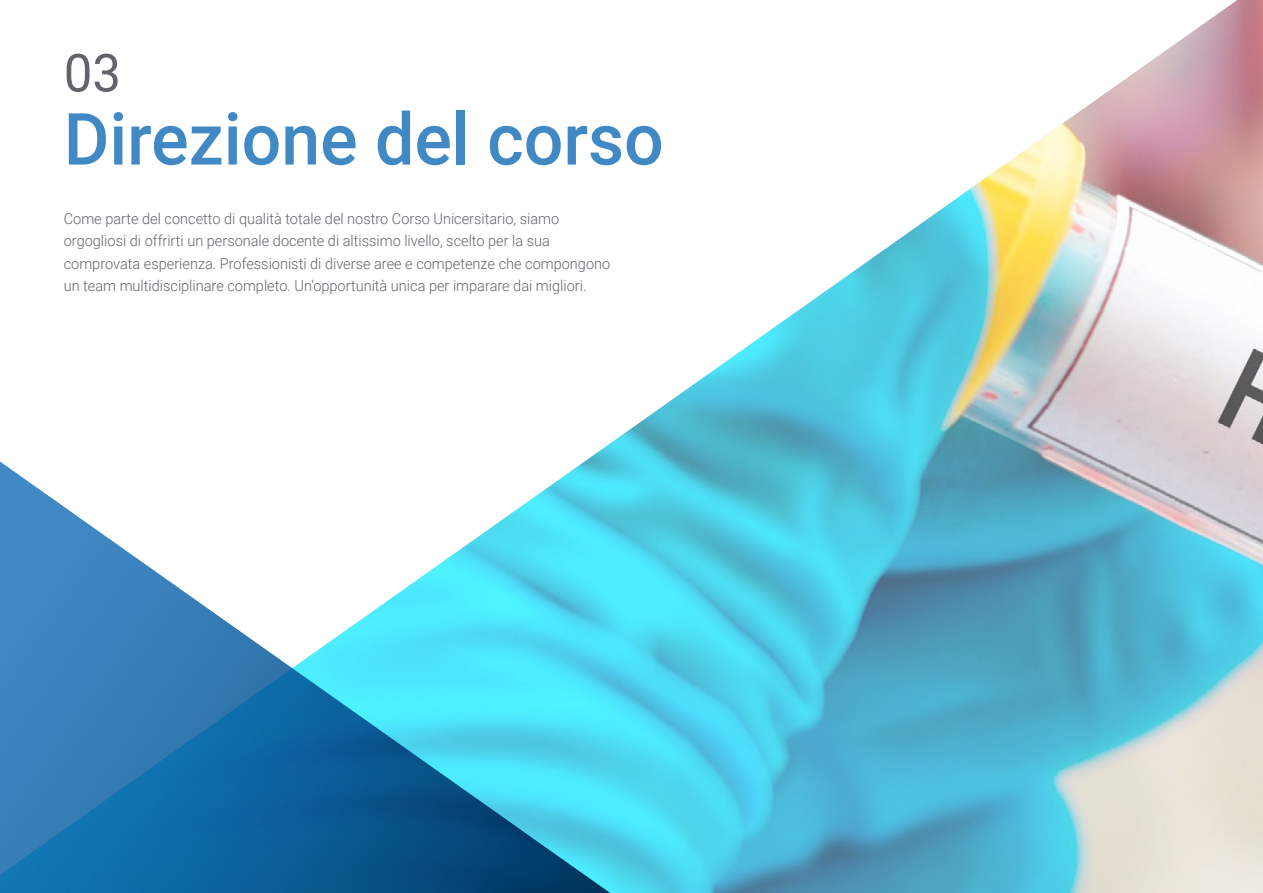
<style>
.page{position:relative;width:1263px;height:893px;background:#fff}
.page>*{position:absolute;margin:0;border:0;box-sizing:border-box;transform-origin:0 0}
.t1{font:500 72px "Roboto";color:#4089c5}
.t2{font:52.5px "Roboto";color:#61646a}
.t3{font:300 15px/22.5px "Roboto";color:#61646a}
</style>
<div class="page">
<img style="left:606px;top:0;width:657px;height:893px">
<svg style="left:0;top:446px;width:640px;height:447px"></svg>
<h2 class="t2" style="left:64px;top:36px;width:59px">03</h2>
<h1 class="t1" style="left:64px;top:89px;width:601px">Direzione del corso</h1>
<p class="t3" style="left:64px;top:207px;width:548px">Come parte del concetto di qualità totale del nostro Corso Unicersitario, siamo orgogliosi di offrirti un personale docente di altissimo livello, scelto per la sua comprovata esperienza. Professionisti di diverse aree e competenze che compongono un team multidisciplinare completo. Un'opportunità unica per imparare dai migliori.</p>
</div>
